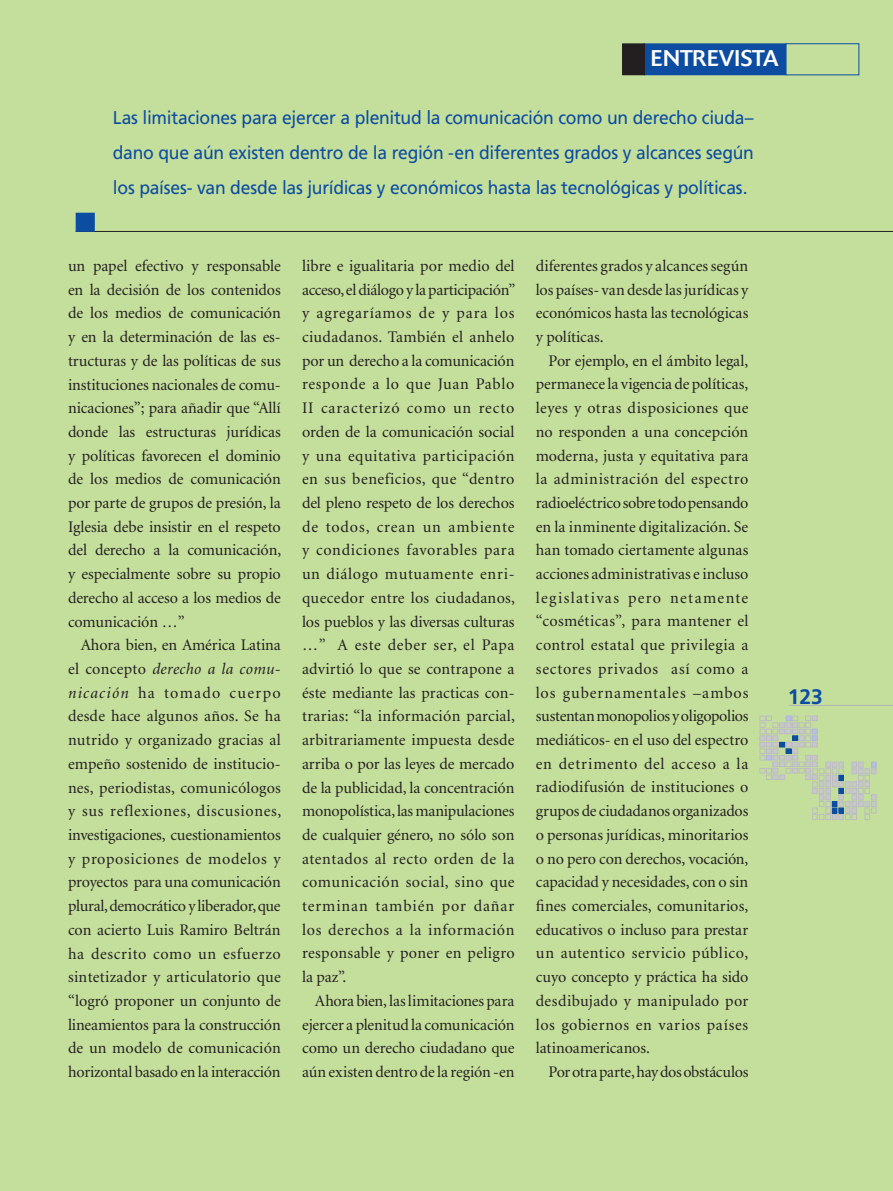
<style>
.page{position:relative;width:893px;height:1191px;background:#c4df9b}
.page>*{position:absolute;margin:0;border:0;box-sizing:border-box;transform-origin:0 0}
.t1{font:22.5px "Delta";color:#fff}
.t2{font:700 21px "Frutiger";color:#0d4da1}
.t3{font:18.45px/35.2px "Frutiger";letter-spacing:-.015em;color:#0d4da1;text-align:justify;scale:.95 1}
.t4{font:16.2px/23.7px "Minion";letter-spacing:-.005em;color:#231f20;text-align:justify}
.s1{font-style:italic}
</style>
<div class="page">
<div style="left:785px;top:43px;width:74px;height:32px;border:1px solid #0d4da1"></div>
<hr style="left:76px;top:231px;width:817px;height:1px;background:#231f20">
<div style="left:76px;top:213px;width:18px;height:18px;background:#0d4da1"></div>
<div style="left:76px;top:213px;width:19px;height:19px;border:2px solid #0d4da1"></div>
<div style="left:644px;top:44px;width:142px;height:30px;background:#0d4da1"></div>
<div style="left:643px;top:43px;width:143px;height:32px;border:2px solid #0d4da1"></div>
<div style="left:623px;top:44px;width:21px;height:30px;background:#231f20"></div>
<div style="left:622px;top:43px;width:23px;height:32px;border:2px solid #231f20"></div>
<hr style="left:788px;top:705px;width:105px;height:1px;background:#b2b3b7">
<svg style="left:760px;top:716px;width:116px;height:103px"></svg>
<h1 class="t1" style="left:651px;top:45px;width:129px">ENTREVISTA</h1>
<p class="t3" style="left:113px;top:99px;width:676px">Las limitaciones para ejercer a plenitud la comunicación como un derecho ciuda-– dano que aún existen dentro de la región -en diferentes grados y alcances según los países- van desde las jurídicas y económicos hasta las tecnológicas y políticas.</p>
<p class="t4" style="left:68px;top:254px;width:215px">un papel efectivo y responsable en la decisión de los contenidos de los medios de comunicación y en la determinación de las es&shy;tructuras y de las políticas de sus instituciones nacionales de comu&shy;nicaciones”; para añadir que “Allí donde las estructuras jurídicas y políticas favorecen el dominio de los medios de comunicación por parte de grupos de presión, la Iglesia debe insistir en el respeto del derecho a la comunicación, y especialmente sobre su propio derecho al acceso a los medios de comunicación …”</p>
<p class="t4" style="left:68px;top:634px;width:215px;text-indent:13px">Ahora bien, en América Lati-na el concepto <span class="s1">derecho a la comu&shy;nicación</span> ha tomado cuerpo des-de hace algunos años. Se ha nutrido y organizado gracias al empeño sostenido de institucio&shy;nes, periodistas, comunicólogos y sus reflexiones, discusiones, investigaciones, cuestionamientos y proposiciones de modelos y proyectos para una comunicación plural, democrático y liberador, que con acierto Luis Ramiro Beltrán ha descrito como un esfuerzo sintetizador y articulatorio que “logró proponer un conjunto de lineamientos para la construcción de un modelo de comunicación horizontal basado en la interacción</p>
<p class="t4" style="left:302px;top:254px;width:215px">libre e igualitaria por medio del acceso, el diálogo y la participación” y agregaríamos de y para los ciudadanos. También el anhelo por un derecho a la comunicación responde a lo que Juan Pablo II caracterizó como un recto orden de la comunicación social y una equitativa participación en sus beneficios, que “dentro del pleno respeto de los derechos de todos, crean un ambiente y condiciones favorables para un diálogo mutuamente enri&shy;quecedor entre los ciudadanos, los pueblos y las diversas culturas …” A este deber ser, el Papa advirtió lo que se contrapone a éste mediante las practicas con&shy;tra-rias: “la información parcial, arbitrariamente impuesta desde arriba o por las leyes de mercado de la publicidad, la concentración monopolística, las manipulaciones de cualquier género, no sólo son atentados al recto orden de la comunicación social, sino que terminan también por dañar los derechos a la información responsable y poner en peligro la paz”.</p>
<p class="t4" style="left:302px;top:989px;width:214px;text-indent:13px">Ahora bien, las limitaciones para ejercer a plenitud la comunicación como un derecho ciudadano que aún existen dentro de la región -en</p>
<p class="t4" style="left:536px;top:254px;width:214px">diferentes grados y alcances según los países- van desde las jurídicas y económicos hasta las tecnológicas y políticas.</p>
<p class="t4" style="left:536px;top:349px;width:214px;text-indent:13px">Por ejemplo, en el ámbito legal, permanece la vigencia de políticas, leyes y otras disposiciones que no responden a una concepción moderna, justa y equitativa para la administración del espectro radioeléctrico sobre todo pensando en la inminente digitalización. Se han tomado ciertamente algunas acciones administrativas e incluso legislativas pero netamente “cosméticas”, para mantener el control estatal que privilegia a sectores privados así como a los gubernamentales –ambos sustentan monopolios y oligopolios mediáticos- en el uso del espectro en detrimento del acceso a la radiodifusión de instituciones o grupos de ciudadanos organizados o personas jurídicas, minoritarios o no pero con derechos, vocación, capacidad y necesidades, con o sin fines comerciales, comunitarios, educativos o incluso para prestar un autentico servicio público, cuyo concepto y práctica ha sido desdibujado y manipulado por los gobiernos en varios países latinoamericanos.</p>
<p class="t4" style="left:549px;top:1060px;width:201px">Por otra parte, hay dos obstáculos</p>
<p class="t2" style="left:788px;top:684px;width:37px">123</p>
</div>
